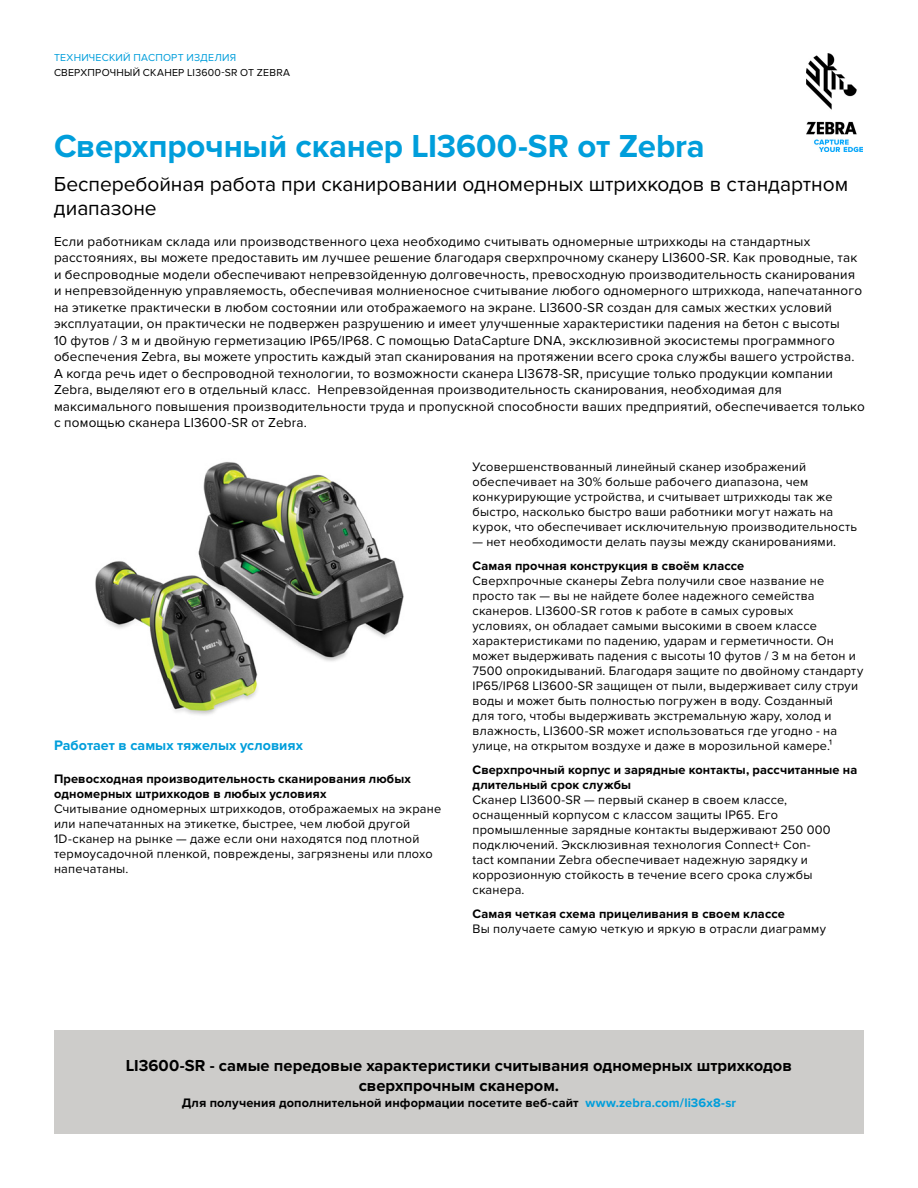
<style>
.page{position:relative;width:918px;height:1188px;background:#fff}
.page>*{position:absolute;margin:0;border:0;box-sizing:border-box;transform-origin:0 0}
.t1{font:700 33px "Proxima Nova";letter-spacing:-.005em;color:#009edb}
.t2{font:21px/24px "Proxima Nova";letter-spacing:-.005em;color:#000}
.t3{font:700 16.5px/20.2px "Proxima Nova";color:#000;text-align:center}
.t4{font:700 14.25px "Proxima Nova";color:#009edb}
.t5{font:13.5px/16.5px "Proxima Nova";letter-spacing:.015em;color:#000}
.t6{font:12.75px/15px "Proxima Nova";letter-spacing:.015em;color:#000}
.t7{font:700 12.75px/15px "Proxima Nova";letter-spacing:.01em;color:#000}
.t8{font:10.5px "Proxima Nova";letter-spacing:.02em;color:#000}
.t9{font:10.5px "Proxima Nova";letter-spacing:.02em;color:#009edb}
.s1{color:#009edb}
</style>
<div class="page">
<img style="left:806px;top:54px;width:56px;height:97px">
<div style="left:54px;top:1031px;width:810px;height:103px;background:#cdccca"></div>
<img style="left:95px;top:462px;width:309px;height:253px">
<p class="t9" style="left:54px;top:52px;width:184px">ТЕХНИЧЕСКИЙ ПАСПОРТ ИЗДЕЛИЯ</p>
<p class="t8" style="left:54px;top:66px;width:238px">СВЕРХПРОЧНЫЙ СКАНЕР LI3600-SR ОТ ZEBRA</p>
<h1 class="t1" style="left:54px;top:127px;width:652px">Сверхпрочный сканер LI3600-SR от Zebra</h1>
<h2 class="t2" style="left:54px;top:173px;width:796px">Бесперебойная работа при сканировании одномерных штрихкодов в стандартном диапазоне</h2>
<p class="t5" style="left:54px;top:233px;width:812px">Если работникам склада или производственного цеха необходимо считывать одномерные штрихкоды на стандартных расстояниях, вы можете предоставить им лучшее решение благодаря сверхпрочному сканеру LI3600-SR. Как проводные, так и беспроводные модели обеспечивают непревзойденную долговечность, превосходную производительность сканирования и непревзойденную управляемость, обеспечивая молниеносное считывание любого одномерного штрихкода, напечатанного на этикетке практически в любом состоянии или отображаемого на экране. LI3600-SR создан для самых жестких условий эксплуатации, он практически не подвержен разрушению и имеет улучшенные характеристики падения на бетон с высоты<br>10 футов / 3 м и двойную герметизацию IP65/IP68. С помощью DataCapture DNA, эксклюзивной экосистемы программного обеспечения Zebra, вы можете упростить каждый этап сканирования на протяжении всего срока службы вашего устройства.<br>А когда речь идет о беспроводной технологии, то возможности сканера LI3678-SR, присущие только продукции компании Zebra, выделяют его в отдельный класс. Непревзойденная производительность сканирования, необходимая для максимального повышения производительности труда и пропускной способности ваших предприятий, обеспечивается только с помощью сканера LI3600-SR от Zebra.</p>
<p class="t4" style="left:54px;top:737px;width:250px">Работает в самых тяжелых условиях</p>
<p class="t7" style="left:54px;top:772px;width:358px">Превосходная производительность сканирования любых одномерных штрихкодов в любых условиях</p>
<p class="t6" style="left:54px;top:802px;width:389px">Считывание одномерных штрихкодов, отображаемых на экране или напечатанных на этикетке, быстрее, чем любой другой 1D-сканер на рынке — даже если они находятся под плотной термоусадочной пленкой, повреждены, загрязнены или плохо напечатаны.</p>
<p class="t6" style="left:472px;top:459px;width:386px">Усовершенствованный линейный сканер изображений обеспечивает на 30% больше рабочего диапазона, чем конкурирующие устройства, и считывает штрихкоды так же быстро, насколько быстро ваши работники могут нажать на курок, что обеспечивает исключительную производительность</p>
<p class="t6" style="left:472px;top:534px;width:365px">— нет необходимости делать паузы между сканированиями.</p>
<p class="t7" style="left:472px;top:558px;width:273px">Самая прочная конструкция в своём классе</p>
<p class="t6" style="left:472px;top:573px;width:392px">Сверхпрочные сканеры Zebra получили свое название не просто так — вы не найдете более надежного семейства сканеров. LI3600-SR готов к работе в самых суровых<br>условиях, он обладает самыми высокими в своем классе характеристиками по падению, ударам и герметичности. Он может выдерживать падения с высоты 10 футов / 3 м на бетон и 7500 опрокидываний. Благодаря защите по двойному стандарту IP65/IP68 LI3600-SR защищен от пыли, выдерживает силу струи воды и может быть полностью погружен в воду. Созданный<br>для того, чтобы выдерживать экстремальную жару, холод и влажность, LI3600-SR может использоваться где угодно - на улице, на открытом воздухе и даже в морозильной камере.¹</p>
<p class="t7" style="left:472px;top:762px;width:386px">Сверхпрочный корпус и зарядные контакты, рассчитанные на длительный срок службы</p>
<p class="t6" style="left:472px;top:792px;width:360px">Сканер LI3600-SR — первый сканер в своем классе, оснащенный корпусом с классом защиты IP65. Его промышленные зарядные контакты выдерживают 250 000 подключений. Эксклюзивная технология Connect+ Con&shy;tact компании Zebra обеспечивает надежную зарядку и коррозионную стойкость в течение всего срока службы сканера.</p>
<p class="t7" style="left:472px;top:906px;width:314px">Самая четкая схема прицеливания в своем классе</p>
<p class="t6" style="left:472px;top:921px;width:355px">Вы получаете самую четкую и яркую в отрасли диаграмму</p>
<p class="t3" style="left:126px;top:1056px;width:668px">LI3600-SR - самые передовые характеристики считывания одномерных штрихкодов сверхпрочным сканером.</p>
<p class="t7" style="left:182px;top:1095px;width:556px">Для получения дополнительной информации посетите веб-сайт <span class="s1">www.zebra.com/li36x8-sr</span></p>
</div>
